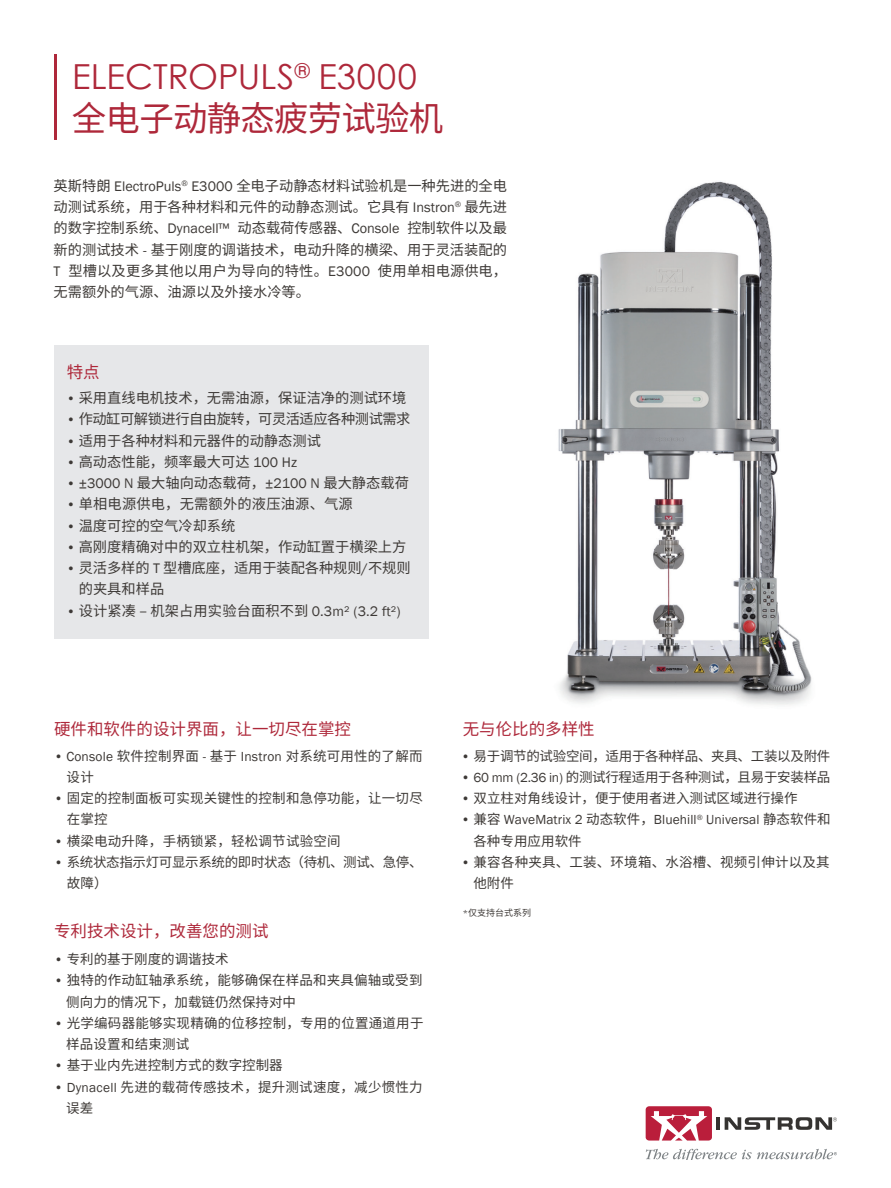
<style>
.page{position:relative;width:891px;height:1188px;background:#fff}
.page>*{position:absolute;margin:0;border:0;box-sizing:border-box;transform-origin:0 0}
.t1{font:34.5px "Century Gothic";letter-spacing:.005em;color:#ae283a}
.t2{font:34.5px "Source Han Sans SC";letter-spacing:-.025em;color:#ae283a}
.t3{font:16.5px "Source Han Sans SC";color:#ae283a}
.t4{font:14.25px/21.3px "Source Han Sans SC";color:#3d3936;text-align:justify}
.t5{font:14.25px "Source Han Sans SC";letter-spacing:-.03em;color:#3d3936}
.t6{font:13.5px/21.3px "Source Han Sans SC";letter-spacing:.015em;color:#3d3936}
.t7{font:13.5px "Source Han Sans SC";letter-spacing:-.02em;color:#3d3936}
.t8{font:13.5px "Franklin Gothic";letter-spacing:.005em;color:#3d3936}
.t9{font:13.5px/21.3px "Source Han Sans SC";letter-spacing:-.025em;color:#3d3936}
.t10{font:9px "Source Han Sans SC";color:#3d3936}
.s1{font-family:"Franklin Gothic"}
.s2{font-family:"Franklin Gothic";font-size:13.5px}
.s3{font-family:"Source Han Sans SC"}
</style>
<div class="page">
<img style="left:558px;top:181px;width:254px;height:524px">
<div style="left:54px;top:346px;width:374px;height:293px;background:#e6e7e9"></div>
<hr style="left:54px;top:54px;width:3px;height:86px;background:#ae283a">
<svg style="left:646px;top:1106px;width:191px;height:35px"></svg>
<svg style="left:646px;top:1149px;width:191px;height:10px"></svg>
<h1 class="t1" style="left:72px;top:53px;width:346px">ELECTROPULS<sup>®</sup> E3000</h1>
<h1 class="t2" style="left:72px;top:99px;width:373px">全电子动静态疲劳试验机</h1>
<p class="t4" style="left:54px;top:175px;width:455px">英斯特朗 <span class="s1">ElectroPuls</span><sup>®</sup> <span class="s1">E3000</span> 全电子动静态材料试验机是一种先进的全电动测试系统，用于各种材料和元件的动静态测试。它具有 <span class="s1">Instron</span><sup>®</sup> 最先进的数字控制系统、<span class="s1">Dynacell™</span> 动态载荷传感器、<span class="s1">Console</span> 控制软件以及最新的测试技术 <span class="s1">-</span> 基于刚度的调谐技术，电动升降的横梁、用于灵活装配的<span class="s1">T</span> 型槽以及更多其他以用户为导向的特性。<span class="s1">E3000</span> 使用单相电源供电，无需额外的气源、油源以及外接水冷等。</p>
<p class="t3" style="left:67px;top:363px;width:34px">特点</p>
<p class="t4" style="left:66px;top:387px;width:342px"><span class="s2">•</span> 采用直线电机技术，无需油源，保证洁净的测试环境</p>
<p class="t5" style="left:66px;top:411px;width:346px"><span class="s2">•</span> 作动缸可解锁进行自由旋转，可灵活适应各种测试需求</p>
<p class="t4" style="left:66px;top:430px;width:256px"><span class="s2">•</span> 适用于各种材料和元器件的动静态测试</p>
<p class="t4" style="left:66px;top:451px;width:232px"><span class="s2">•</span> 高动态性能，频率最大可达 <span class="s1">100 Hz</span></p>
<p class="t4" style="left:66px;top:472px;width:344px"><span class="s2">•</span> <span class="s1">±3000 N</span> 最大轴向动态载荷，<span class="s1">±2100 N</span> 最大静态载荷</p>
<p class="t4" style="left:66px;top:494px;width:288px"><span class="s2">•</span> 单相电源供电，无需额外的液压油源、气源</p>
<p class="t4" style="left:66px;top:515px;width:171px"><span class="s2">•</span> 温度可控的空气冷却系统</p>
<p class="t4" style="left:66px;top:536px;width:342px"><span class="s2">•</span> 高刚度精确对中的双立柱机架，作动缸置于横梁上方</p>
<p class="t4" style="left:79px;top:558px;width:333px;text-indent:-12px"><span class="s2">•</span> 灵活多样的 <span class="s1">T</span> 型槽底座，适用于装配各种规则<span class="s1">/</span>不规则的夹具和样品</p>
<p class="t4" style="left:66px;top:600px;width:336px"><span class="s2">•</span> 设计紧凑 ‒ 机架占用实验台面积不到 <span class="s1">0.3m² (3.2 ft²)</span></p>
<p class="t3" style="left:54px;top:720px;width:298px">硬件和软件的设计界面，让一切尽在掌控</p>
<p class="t6" style="left:67px;top:745px;width:357px;text-indent:-13px"><span class="s1">• Console</span> 软件控制界面 <span class="s1">-</span> 基于 <span class="s1">Instron</span> 对系统可用性的了解而设计</p>
<p class="t6" style="left:67px;top:788px;width:357px;text-indent:-13px"><span class="s1">•</span> 固定的控制面板可实现关键性的控制和急停功能，让一切尽在掌控</p>
<p class="t6" style="left:54px;top:830px;width:288px"><span class="s1">•</span> 横梁电动升降，手柄锁紧，轻松调节试验空间</p>
<p class="t9" style="left:67px;top:852px;width:357px;text-indent:-13px"><span class="s1">•</span> 系统状态指示灯可显示系统的即时状态（待机、测试、急停、故障）</p>
<p class="t3" style="left:54px;top:922px;width:216px">专利技术设计，改善您的测试</p>
<p class="t6" style="left:54px;top:949px;width:176px"><span class="s1">•</span> 专利的基于刚度的调谐技术</p>
<p class="t6" style="left:66px;top:970px;width:358px;text-indent:-12px"><span class="s1">•</span> 独特的作动缸轴承系统，能够确保在样品和夹具偏轴或受到侧向力的情况下，加载链仍然保持对中</p>
<p class="t6" style="left:66px;top:1013px;width:359px;text-indent:-12px"><span class="s1">•</span> 光学编码器能够实现精确的位移控制，专用的位置通道用于样品设置和结束测试</p>
<p class="t6" style="left:54px;top:1055px;width:230px"><span class="s1">•</span> 基于业内先进控制方式的数字控制器</p>
<p class="t6" style="left:66px;top:1076px;width:358px;text-indent:-12px"><span class="s1">• Dynacell</span> 先进的载荷传感技术，提升测试速度，减少惯性力误差</p>
<p class="t3" style="left:463px;top:720px;width:133px">无与伦比的多样性</p>
<p class="t7" style="left:461px;top:748px;width:371px"><span class="s1">•</span> 易于调节的试验空间，适用于各种样品、夹具、工装以及附件</p>
<p class="t7" style="left:461px;top:769px;width:371px"><span class="s1">• 60 mm (2.36 in)</span> 的测试行程适用于各种测试，且易于安装样品</p>
<p class="t6" style="left:461px;top:788px;width:338px"><span class="s1">•</span> 双立柱对角线设计，便于使用者进入测试区域进行操作</p>
<p class="t8" style="left:461px;top:811px;width:371px">• <span class="s3">兼容</span> WaveMatrix 2 <span class="s3">动态软件，</span>Bluehill<sup>®</sup> Universal <span class="s3">静态软件和</span></p>
<p class="t6" style="left:473px;top:830px;width:110px">各种专用应用软件</p>
<p class="t6" style="left:473px;top:852px;width:358px;text-indent:-12px"><span class="s1">•</span> 兼容各种夹具、工装、环境箱、水浴槽、视频引伸计以及其他附件</p>
<p class="t10" style="left:463px;top:907px;width:70px"><span class="s1">*</span>仅支持台式系列</p>
</div>
